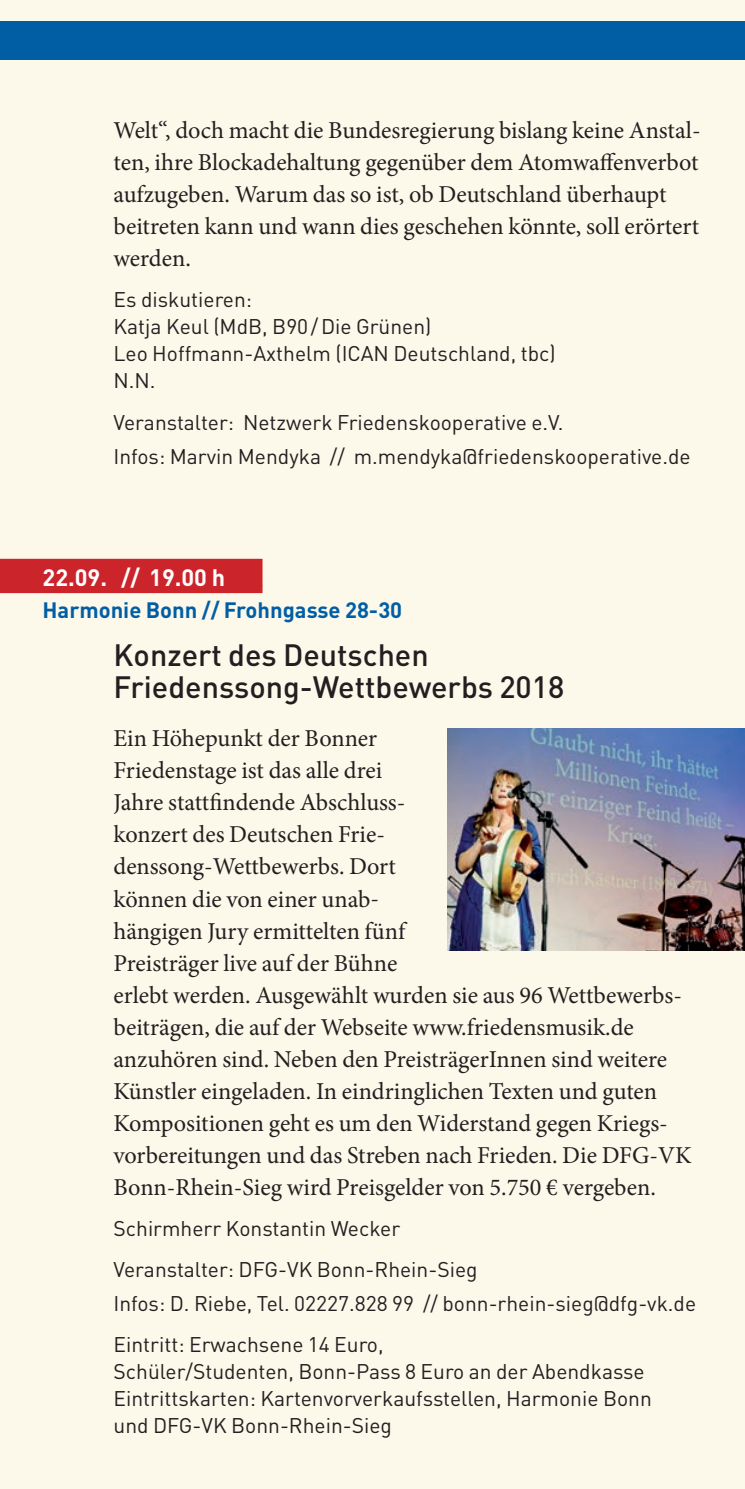
<style>
.page{position:relative;width:745px;height:1489px;background:#fff}
.page>*{position:absolute;margin:0;border:0;box-sizing:border-box;transform-origin:0 0}
.t1{font:500 30.5px/32px "DIN";color:#231f20}
.t2{font:24.25px/32px "Minion Pro";color:#231f20}
.t3{font:700 23.5px "DIN";color:#fff}
.t4{font:700 22px "DIN";color:#015ea5}
.t5{font:21px/27px "DIN";color:#231f20}
</style>
<div class="page">
<div style="left:0;top:0;width:744px;height:1488px;background:#fcf8ea"></div>
<div style="left:0;top:559px;width:262px;height:27px;background:#cc242b"></div>
<div style="left:0;top:585px;width:262px;height:8px;background:#cc242b"></div>
<div style="left:0;top:21px;width:744px;height:39px;background:#015ea5"></div>
<img style="left:447px;top:729px;width:297px;height:221px">
<p class="t2" style="left:113px;top:114px;width:588px">Welt“, doch macht die Bundesregierung bislang keine Anstal&shy;ten, ihre Blockadehaltung gegenüber dem Atomwaffenverbot aufzugeben. Warum das so ist, ob Deutschland überhaupt beitreten kann und wann dies geschehen könnte, soll erörtert werden.</p>
<p class="t5" style="left:113px;top:286px;width:443px">Es diskutieren:<br>Katja Keul (MdB, B90/Die Grünen)<br>Leo Hoffmann-Axthelm (ICAN Deutschland, tbc)<br>N.N.</p>
<p class="t5" style="left:113px;top:404px;width:578px;line-height:34px">Veranstalter: Netzwerk Friedenskooperative e.V.<br>Infos: Marvin Mendyka // m.mendyka@friedenskooperative.de</p>
<p class="t3" style="left:43px;top:562px;width:184px">22.09. // 19.00 h</p>
<p class="t4" style="left:43px;top:596px;width:361px">Harmonie Bonn // Frohngasse 28-30</p>
<p class="t1" style="left:113px;top:638px;width:452px">Konzert des Deutschen<br>Friedenssong-Wettbewerbs 2018</p>
<p class="t2" style="left:113px;top:722px;width:579px">Ein Höhepunkt der Bonner<br>Friedenstage ist das alle drei<br>Jahre stattfindende Abschluss-<br>konzert des Deutschen Frie-<br>denssong-Wettbewerbs. Dort<br>können die von einer unab-<br>hängigen Jury ermittelten fünf<br>Preisträger live auf der Bühne<br>erlebt werden. Ausgewählt wurden sie aus 96 Wettbewerbs&shy;beiträgen, die auf der Webseite www.friedensmusik.de anzuhören sind. Neben den PreisträgerInnen sind weitere Künstler eingeladen. In eindringlichen Texten und guten Kompositionen geht es um den Widerstand gegen Kriegs&shy;vorbereitungen und das Streben nach Frieden. Die DFG-VK Bonn-Rhein-Sieg wird Preisgelder von 5.750 € vergeben.</p>
<p class="t5" style="left:113px;top:1207px;width:365px;line-height:41.2px">Schirmherr Konstantin Wecker<br>Veranstalter: DFG-VK Bonn-Rhein-Sieg</p>
<p class="t5" style="left:113px;top:1282px;width:584px;line-height:41.2px">Infos: D. Riebe, Tel. 02227.828 99 // bonn-rhein-sieg@dfg-vk.de<br>Eintritt: Erwachsene 14 Euro,</p>
<p class="t5" style="left:113px;top:1357px;width:539px">Schüler/Studenten, Bonn-Pass 8 Euro an der Abendkasse<br>Eintrittskarten: Kartenvorverkaufsstellen, Harmonie Bonn und DFG-VK Bonn-Rhein-Sieg</p>
</div>
